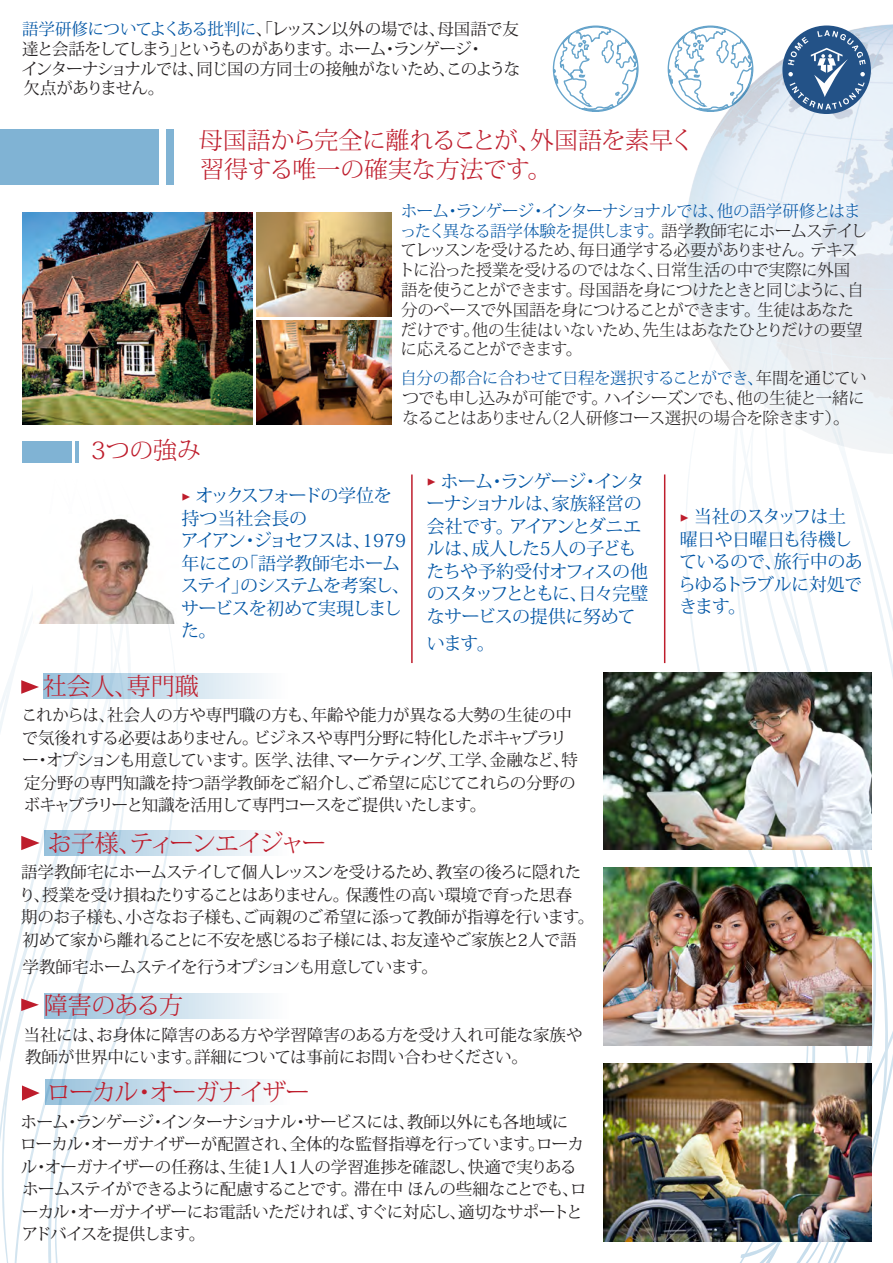
<style>
.page{position:relative;width:893px;height:1263px;background:#fff}
.page>*{position:absolute;margin:0;border:0;box-sizing:border-box;transform-origin:0 0}
.t1{font:300 24px "Koz Min Pro";letter-spacing:-.02em;color:#be1d2c}
.t2{font:300 24px "Koz Min Pro";letter-spacing:-.1em;color:#be1d2c}
.t3{font:300 24px "Koz Min Pro";letter-spacing:-.06em;color:#be1d2c}
.t4{font:18px/22.5px "Koz Min Pro";letter-spacing:-.05em;color:#0155a5}
.t5{font:18px/22.5px "Koz Min Pro";letter-spacing:-.03em;color:#0155a5}
.t6{font:16.5px/22.5px "Koz Min Pro";letter-spacing:-.035em;color:#231f20}
.t7{font:300 16.5px/19.8px "Koz Min Pro";letter-spacing:-.04em;color:#231f20}
.t8{font:16.5px/22.5px "Koz Min Pro";letter-spacing:-.01em;color:#231f20}
.t9{font:16.5px/27px "Koz Min Pro";letter-spacing:-.055em;color:#231f20}
.s1{color:#0155a5}
.s2{font-family:"Hypatia Sans Pro";font-weight:300;font-size:16.5px;color:#be1d2c}
</style>
<div class="page">
<img style="left:689px;top:25px;width:204px;height:176px">
<svg style="left:889px;top:194px;width:4px;height:890px"></svg>
<svg style="left:817px;top:193px;width:72px;height:1070px"></svg>
<svg style="left:730px;top:182px;width:87px;height:1073px;fill:#eef4fa"></svg>
<svg style="left:684px;top:201px;width:129px;height:1062px"></svg>
<svg style="left:0;top:623px;width:46px;height:640px"></svg>
<svg style="left:50px;top:441px;width:130px;height:822px"></svg>
<img style="left:257px;top:212px;width:134px;height:104px">
<img style="left:257px;top:321px;width:134px;height:104px">
<img style="left:22px;top:212px;width:230px;height:213px">
<div style="left:22px;top:441px;width:49px;height:22px;background:#80b3d4"></div>
<hr style="left:75px;top:441px;width:3px;height:22px;background:#0068a9">
<img style="left:39px;top:514px;width:139px;height:109px">
<hr style="left:411px;top:474px;width:2px;height:189px;background:#be1d2c">
<hr style="left:664px;top:474px;width:1px;height:189px;background:#be1d2c">
<img style="left:604px;top:673px;width:268px;height:176px">
<img style="left:604px;top:868px;width:268px;height:177px">
<img style="left:604px;top:1063px;width:268px;height:179px">
<div style="left:0;top:129px;width:159px;height:55px;background:#80b3d4"></div>
<div style="left:166px;top:129px;width:7px;height:55px;background:#80b3d4"></div>
<svg style="left:552px;top:25px;width:87px;height:87px"></svg>
<svg style="left:667px;top:25px;width:87px;height:88px"></svg>
<div style="left:782px;top:26px;width:89px;height:88px;background:#235287;border-radius:50%"></div>
<svg style="left:788px;top:30px;width:78px;height:80px"></svg>
<div style="left:43px;top:673px;width:290px;height:25px;background:linear-gradient(to right,#98c2dc,#fff)"></div>
<svg style="left:21px;top:680px;width:18px;height:14px"></svg>
<svg style="left:21px;top:836px;width:19px;height:14px"></svg>
<div style="left:45px;top:830px;width:289px;height:25px;background:linear-gradient(to right,#98c1db,#fff)"></div>
<svg style="left:21px;top:998px;width:18px;height:13px"></svg>
<div style="left:45px;top:993px;width:289px;height:26px;background:linear-gradient(to right,#98c1dc,#fff)"></div>
<svg style="left:22px;top:1085px;width:18px;height:16px"></svg>
<div style="left:45px;top:1079px;width:289px;height:25px;background:linear-gradient(to right,#97c1db,#fff)"></div>
<p class="t6" style="left:22px;top:19px;width:498px;line-height:19.8px"><span class="s1">語学研修についてよくある批判に</span>、「レッスン以外の場では、母国語で友達と会話をしてしまう」というものがあります。ホーム・ランゲージ・</p>
<p class="t6" style="left:22px;top:58px;width:500px;line-height:19.8px">インターナショナルでは、同じ国の方同士の接触がないため、このような欠点がありません。</p>
<p class="t1" style="left:199px;top:123px;width:497px">母国語から完全に離れることが、外国語を素早く</p>
<p class="t1" style="left:200px;top:152px;width:365px">習得する唯一の確実な方法です。　</p>
<p class="t7" style="left:399px;top:200px;width:470px"><span class="s1">ホーム・ランゲージ・インターナショナルでは、他の語学研修とはまったく異なる語学体験を提供します。</span>語学教師宅にホームステイしてレッスンを受けるため、毎日通学する必要がありません。テキストに沿った授業を受けるのではなく、日常生活の中で実際に外国語を使うことができます。母国語を身につけたときと同じように、自分のペースで外国語を身につけることができます。生徒はあなただけです。他の生徒はいないため、先生はあなたひとりだけの要望に応えることができます。</p>
<p class="t7" style="left:401px;top:367px;width:467px;line-height:20.2px;text-align:justify"><span class="s1">自分の都合に合わせて日程を選択することができ、</span>年間を通じていつでも申し込みが可能です。ハイシーズンでも、他の生徒と一緒になることはありません（2人研修コース選択の場合を除きます）。</p>
<p class="t1" style="left:91px;top:433px;width:111px">3つの強み</p>
<p class="t5" style="left:182px;top:483px;width:212px"><span class="s2">▶</span> オックスフォードの学位を持つ当社会長の</p>
<p class="t4" style="left:181px;top:528px;width:230px">アイアン・ジョセフスは、1979年にこの「語学教師宅ホームステイ」のシステムを考案し、サービスを初めて実現しました。</p>
<p class="t4" style="left:427px;top:469px;width:219px"><span class="s2">▶</span> ホーム・ランゲージ・インターナショナルは、家族経営の会社です。アイアンとダニエルは、成人した5人の子ども</p>
<p class="t4" style="left:426px;top:559px;width:224px;text-align:justify">たちや予約受付オフィスの他のスタッフとともに、日々完璧なサービスの提供に努めて</p>
<p class="t4" style="left:427px;top:631px;width:69px">います。</p>
<p class="t1" style="left:43px;top:669px;width:157px">社会人、専門職</p>
<p class="t6" style="left:21px;top:703px;width:558px">これからは、社会人の方や専門職の方も、年齢や能力が異なる大勢の生徒の中で気後れする必要はありません。ビジネスや専門分野に特化したボキャブラリー・オプションも用意しています。医学、法律、マーケティング、工学、金融など、特定分野の専門知識を持つ語学教師をご紹介し、ご希望に応じてこれらの分野のボキャブラリーと知識を活用して専門コースをご提供いたします。</p>
<p class="t2" style="left:47px;top:826px;width:280px">お子様、ティーンエイジャー</p>
<p class="t6" style="left:19px;top:860px;width:577px">語学教師宅にホームステイして個人レッスンを受けるため、教室の後ろに隠れたり、授業を受け損ねたりすることはありません。保護性の高い環境で育った思春<br>期のお子様も、小さなお子様も、ご両親のご希望に添って教師が指導を行います。</p>
<p class="t9" style="left:23px;top:926px;width:555px">初めて家から離れることに不安を感じるお子様には、お友達やご家族と2人で語学教師宅ホームステイを行うオプションも用意しています。</p>
<p class="t1" style="left:44px;top:988px;width:141px">障害のある方</p>
<p class="t8" style="left:24px;top:1023px;width:561px">当社には、お身体に障害のある方や学習障害のある方を受け入れ可能な家族や教師が世界中にいます。詳細については事前にお問い合わせください。</p>
<p class="t3" style="left:47px;top:1075px;width:265px">ローカル・オーガナイザー</p>
<p class="t6" style="left:20px;top:1109px;width:568px">ホーム・ランゲージ・インターナショナル・サービスには、教師以外にも各地域にローカル・オーガナイザーが配置され、全体的な監督指導を行っています。ローカル・オーガナイザーの任務は、生徒1人1人の学習進捗を確認し、快適で実りあるホームステイができるように配慮することです。滞在中 ほんの些細なことでも、ローカル・オーガナイザーにお電話いただければ、すぐに対応し、適切なサポートとアドバイスを提供します。</p>
<p class="t4" style="left:678px;top:505px;width:186px"><span class="s2">▶</span> 当社のスタッフは土曜日や日曜日も待機しているので、旅行中のあらゆるトラブルに対処できます。</p>
</div>
